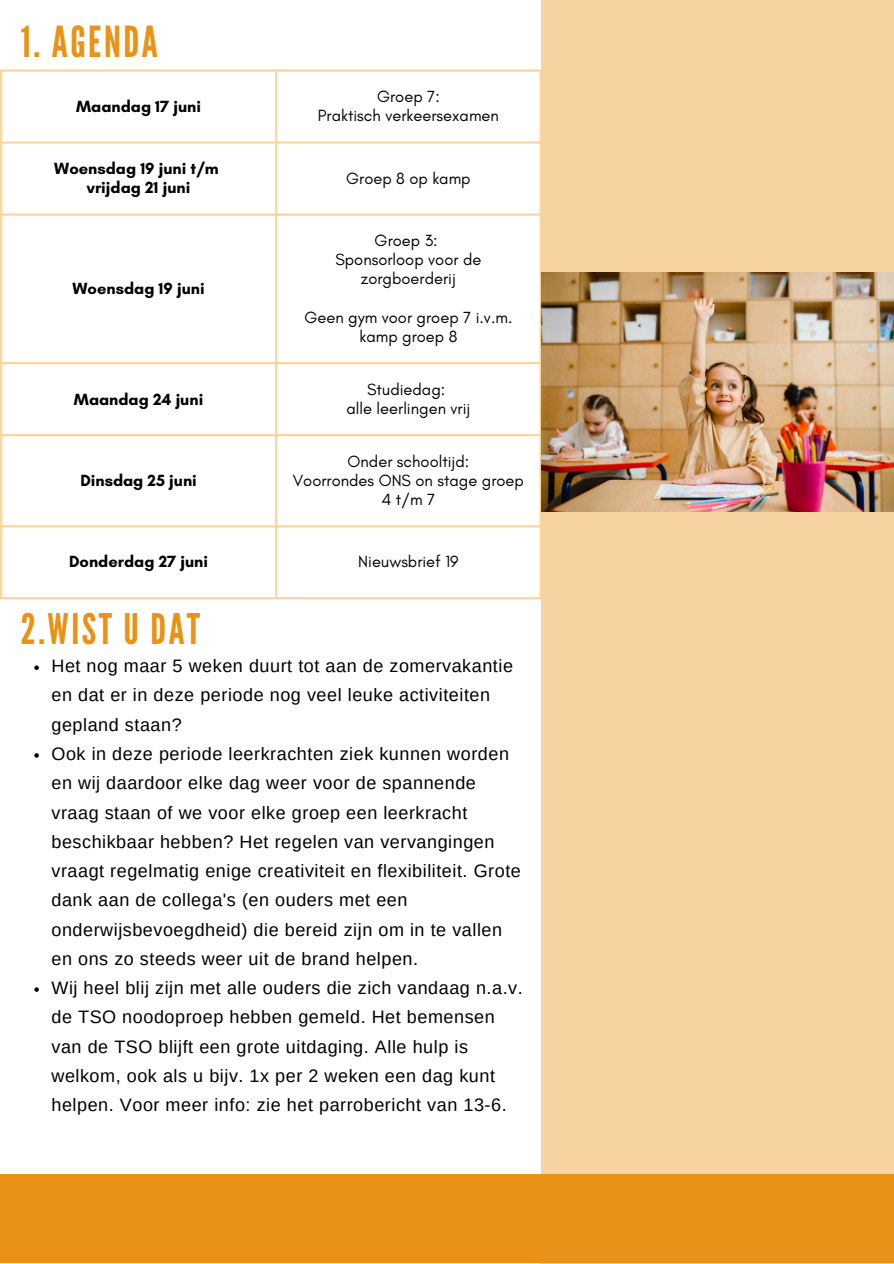
<style>
.page{position:relative;width:894px;height:1264px;background:#fff}
.page>*{position:absolute;margin:0;border:0;box-sizing:border-box;transform-origin:0 0}
.t1{font:42.75px "League Gothic";letter-spacing:.06em;color:#ea9215}
.t2{font:42px "League Gothic";letter-spacing:.06em;color:#ea9215}
.t3{font:18px/29.2px "Arimo";letter-spacing:.03em;color:#000}
.t4{font:16.5px/19.2px "Glacial Indifference";color:#000;text-align:center}
.t5{font:700 16.5px "Glacial Indifference";color:#000}
</style>
<div class="page">
<div style="left:541px;top:0;width:352px;height:1263px;background:#f6d3a1"></div>
<div style="left:0;top:1174px;width:893px;height:88px;background:#ea9215"></div>
<hr style="left:0;top:72px;width:2px;height:525px;background:#ffd699">
<hr style="left:275px;top:72px;width:2px;height:525px;background:#ffd699">
<hr style="left:539px;top:72px;width:2px;height:525px;background:#ffd699">
<hr style="left:0;top:69px;width:541px;height:3px;background:#ffd699">
<hr style="left:0;top:141px;width:541px;height:3px;background:#ffd699">
<hr style="left:0;top:213px;width:541px;height:3px;background:#ffd699">
<hr style="left:0;top:362px;width:541px;height:2px;background:#ffd699">
<hr style="left:0;top:434px;width:541px;height:2px;background:#ffd699">
<hr style="left:0;top:525px;width:541px;height:2px;background:#ffd699">
<hr style="left:0;top:597px;width:541px;height:2px;background:#ffd699">
<img style="left:541px;top:273px;width:352px;height:238px">
<svg style="left:34px;top:665px;width:5px;height:5px"></svg>
<svg style="left:34px;top:753px;width:5px;height:4px"></svg>
<svg style="left:34px;top:987px;width:5px;height:4px"></svg>
<p class="t1" style="left:21px;top:17px;width:139px">1. AGENDA</p>
<p class="t5" style="left:76px;top:96px;width:126px">Maandag 17 juni</p>
<p class="t5" style="left:54px;top:158px;width:166px">Woensdag 19 juni t/m</p>
<p class="t5" style="left:87px;top:177px;width:105px">vrijdag 21 juni</p>
<p class="t5" style="left:73px;top:279px;width:134px">Woensdag 19 juni</p>
<p class="t5" style="left:74px;top:389px;width:131px">Maandag 24 juni</p>
<p class="t5" style="left:80px;top:470px;width:118px">Dinsdag 25 juni</p>
<h1 class="t4" style="left:377px;top:87px;width:64px">Groep 7:</h1>
<p class="t4" style="left:318px;top:106px;width:182px">Praktisch verkeersexamen</p>
<p class="t4" style="left:346px;top:169px;width:126px">Groep 8 op kamp</p>
<p class="t4" style="left:374px;top:231px;width:65px">Groep 3:</p>
<p class="t4" style="left:335px;top:250px;width:147px">Sponsorloop voor de zorgboerderij</p>
<p class="t4" style="left:304px;top:307px;width:209px">Geen gym voor groep 7 i.v.m. kamp groep 8</p>
<p class="t4" style="left:367px;top:379px;width:80px">Studiedag:</p>
<p class="t4" style="left:346px;top:398px;width:125px">alle leerlingen vrij</p>
<p class="t4" style="left:347px;top:451px;width:123px">Onder schooltijd:</p>
<p class="t4" style="left:293px;top:470px;width:233px">Voorrondes ONS on stage groep<br>4 t/m 7</p>
<p class="t5" style="left:69px;top:551px;width:140px">Donderdag 27 juni</p>
<p class="t4" style="left:358px;top:551px;width:102px">Nieuwsbrief 19</p>
<h1 class="t2" style="left:21px;top:605px;width:181px">2.WIST U DAT</h1>
<p class="t3" style="left:51px;top:651px;width:463px">Het nog maar 5 weken duurt tot aan de zomervakantie en dat er in deze periode nog veel leuke activiteiten gepland staan?</p>
<p class="t3" style="left:51px;top:739px;width:471px">Ook in deze periode leerkrachten ziek kunnen worden en wij daardoor elke dag weer voor de spannende vraag staan of we voor elke groep een leerkracht beschikbaar hebben? Het regelen van vervangingen vraagt regelmatig enige creativiteit en flexibiliteit. Grote dank aan de collega's (en ouders met een onderwijsbevoegdheid) die bereid zijn om in te vallen en ons zo steeds weer uit de brand helpen.</p>
<p class="t3" style="left:51px;top:973px;width:472px">Wij heel blij zijn met alle ouders die zich vandaag n.a.v. de TSO noodoproep hebben gemeld. Het bemensen van de TSO blijft een grote uitdaging. Alle hulp is welkom, ook als u bijv. 1x per 2 weken een dag kunt helpen. Voor meer info: zie het parrobericht van 13-6.</p>
</div>
